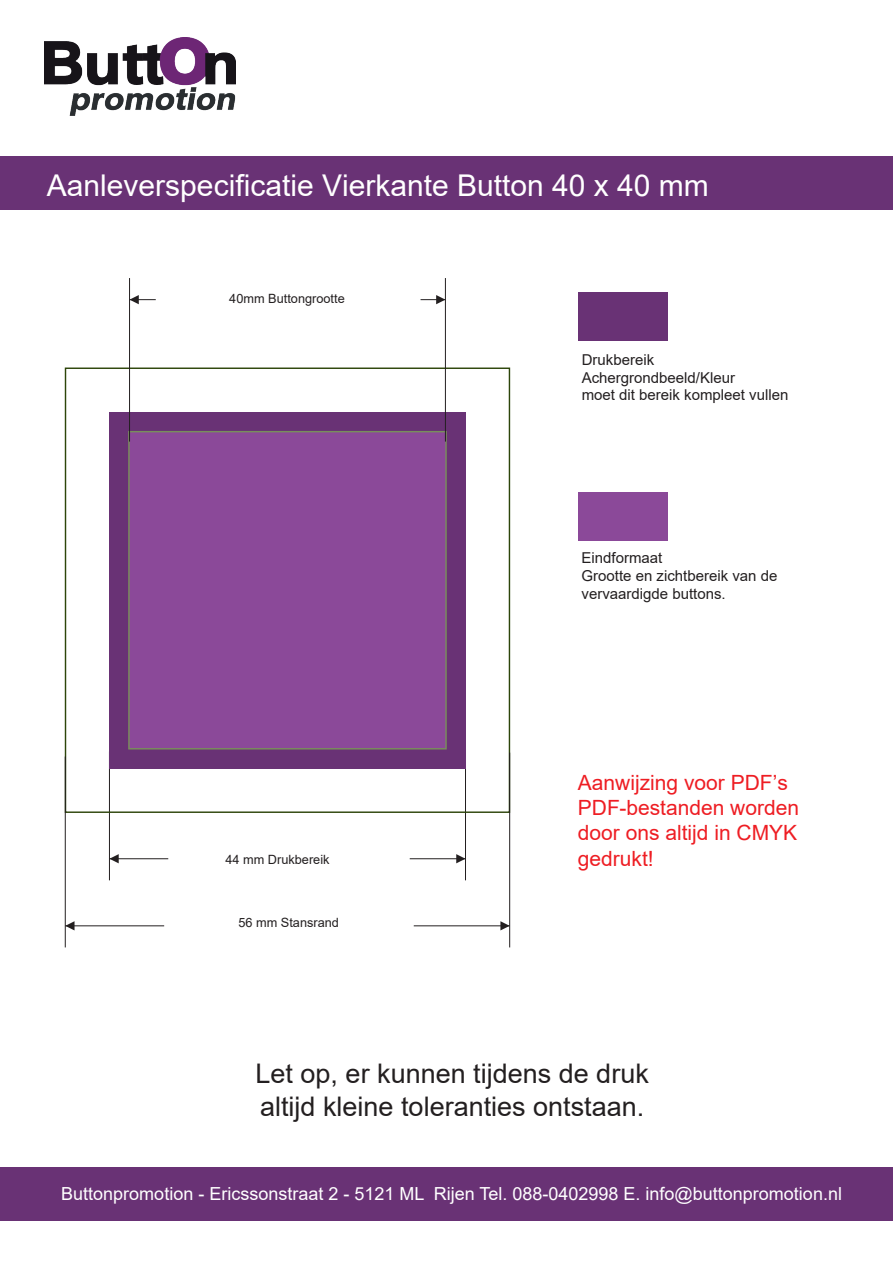
<style>
.page{position:relative;width:893px;height:1263px;background:#fff}
.page>*{position:absolute;margin:0;border:0;box-sizing:border-box;transform-origin:0 0}
.t1{font:30px "Arial";color:#fff}
.t2{font:27px/32.4px "Arial";color:#231f20}
.t3{font:21px/25.3px "Arial";color:#ee1d23}
.t4{font:18px "Arial";color:#fff}
.t5{font:15px/18px "Arial";color:#231f20}
.t6{font:12.75px "Arial";color:#231f20}
</style>
<div class="page">
<div style="left:0;top:1167px;width:893px;height:53px;background:#693275"></div>
<div style="left:0;top:156px;width:893px;height:54px;background:#693275"></div>
<div style="left:578px;top:292px;width:90px;height:48px;background:#693275"></div>
<div style="left:578px;top:492px;width:89px;height:48px;background:#8b4999"></div>
<img style="left:44px;top:37px;width:192px;height:78px">
<hr style="left:465px;top:749px;width:1px;height:131px;background:#231f20">
<hr style="left:109px;top:751px;width:1px;height:129px;background:#231f20">
<hr style="left:410px;top:858px;width:55px;height:1px;background:#231f20">
<svg style="left:456px;top:854px;width:9px;height:9px"></svg>
<hr style="left:109px;top:858px;width:59px;height:1px;background:#231f20">
<svg style="left:110px;top:854px;width:9px;height:9px"></svg>
<div style="left:109px;top:412px;width:357px;height:357px;background:#693275"></div>
<div style="left:128px;top:431px;width:319px;height:318px;background:#8b4999;border:1px solid #798e5b"></div>
<hr style="left:445px;top:278px;width:1px;height:164px;background:#231f20">
<hr style="left:129px;top:278px;width:1px;height:164px;background:#231f20">
<svg style="left:421px;top:295px;width:24px;height:9px"></svg>
<svg style="left:130px;top:295px;width:26px;height:9px"></svg>
<hr style="left:509px;top:753px;width:1px;height:194px;background:#231f20">
<hr style="left:65px;top:756px;width:1px;height:191px;background:#231f20">
<hr style="left:414px;top:925px;width:96px;height:1px;background:#231f20">
<svg style="left:500px;top:921px;width:10px;height:9px"></svg>
<hr style="left:65px;top:925px;width:99px;height:1px;background:#231f20">
<svg style="left:65px;top:921px;width:10px;height:9px"></svg>
<h1 class="t1" style="left:47px;top:165px;width:663px">Aanleverspecificatie Vierkante Button 40 x 40 mm</h1>
<p class="t6" style="left:229px;top:290px;width:117px">40mm Buttongrootte</p>
<p class="t6" style="left:225px;top:851px;width:106px">44 mm Drukbereik</p>
<p class="t6" style="left:238px;top:914px;width:102px">56 mm Stansrand</p>
<p class="t5" style="left:582px;top:350px;width:208px">Drukbereik<br>Achergrondbeeld/Kleur<br>moet dit bereik kompleet vullen</p>
<p class="t5" style="left:582px;top:549px;width:197px">Eindformaat<br>Grootte en zichtbereik van de vervaardigde buttons.</p>
<h3 class="t3" style="left:578px;top:769px;width:223px">Aanwijzing voor PDF’s<br>PDF-bestanden worden door ons altijd in CMYK gedrukt!</h3>
<h2 class="t2" style="left:256px;top:1057px;width:395px">Let op, er kunnen tijdens de druk altijd kleine toleranties ontstaan.</h2>
<p class="t4" style="left:61px;top:1181px;width:782px">Buttonpromotion - Ericssonstraat 2 - 5121 ML Rijen Tel. 088-0402998 E. info@buttonpromotion.nl</p>
</div>
